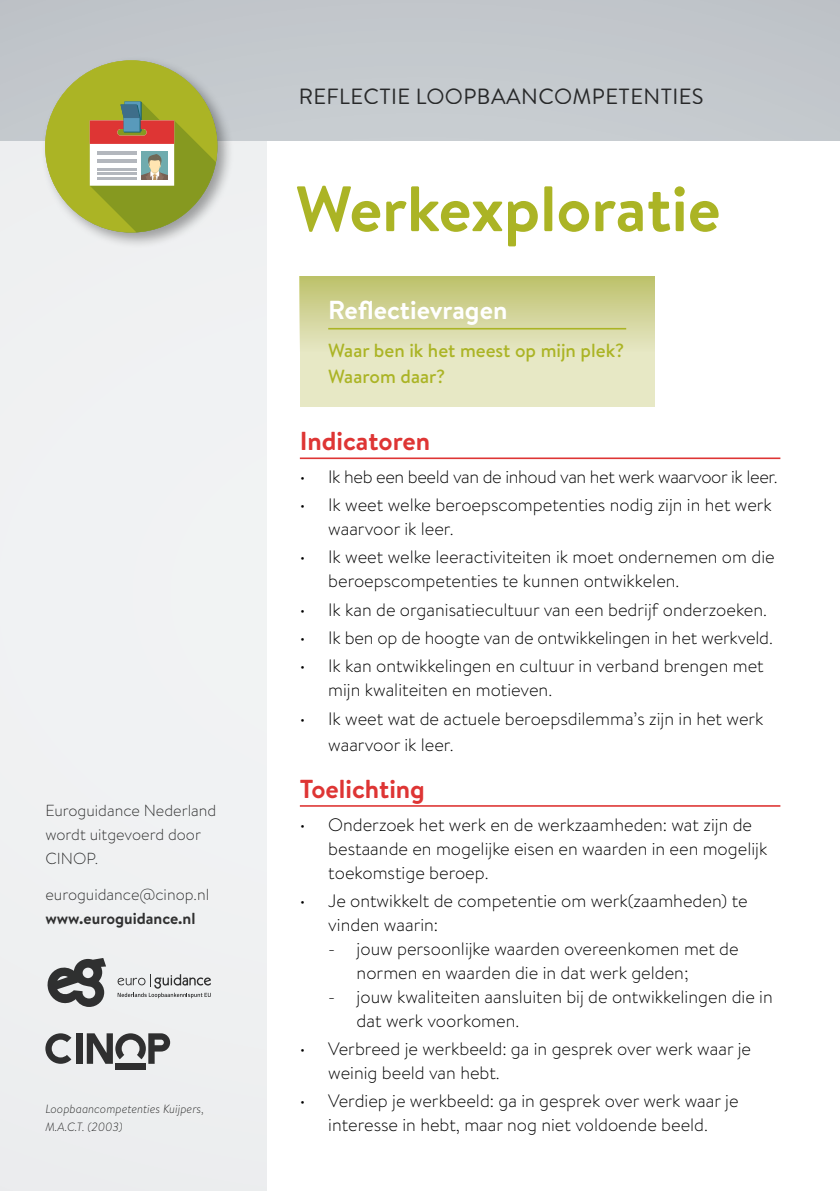
<style>
.page{position:relative;width:840px;height:1191px;background:#fff}
.page>*{position:absolute;margin:0;border:0;box-sizing:border-box;transform-origin:0 0}
.t1{font:700 64px "Brandon Text";color:#abb425}
.t2{font:700 26px "Brandon Text";color:#de3534}
.t3{font:700 26px "Brandon Text";color:#fff}
.t4{font:22px "Brandon Text";letter-spacing:.02em;color:#000}
.t5{font:500 19px/26px "Brandon Text";color:#abb425}
.t6{font:300 18px/24px "Brandon Text";color:#000}
.t7{font:300 18px "Brandon Text";letter-spacing:-.02em;color:#000}
.t8{font:300 16px/24px "Brandon Text";color:#000}
.t9{font:700 16px "Brandon Text";color:#000}
.t10{font:italic 300 12px/18px "Brandon Text";color:#000}
</style>
<div class="page">
<div style="left:0;top:0;width:266px;height:1191px;background:#f0f1f2"></div>
<div style="left:300px;top:277px;width:354px;height:130px;background:#e7e8c5"></div>
<div style="left:0;top:0;width:839px;height:140px;background:#c3c8cc"></div>
<div style="left:40px;top:55px;width:194px;height:194px;background:#000;opacity:.35"></div>
<svg style="left:33px;top:60px;width:196px;height:185px"></svg>
<hr style="left:300px;top:457px;width:480px;height:2px;background:#de3534">
<hr style="left:300px;top:805px;width:480px;height:1px;background:#de3534">
<div style="left:300px;top:277px;width:354px;height:75px;background:linear-gradient(to bottom,#bec26d,#e5e5c1)"></div>
<hr style="left:328px;top:328px;width:298px;height:1px;background:#abb425">
<svg style="left:47px;top:958px;width:59px;height:49px"></svg>
<svg style="left:117px;top:974px;width:94px;height:24px"></svg>
<div style="left:76px;top:1033px;width:6px;height:30px;background:#2f2f30"></div>
<svg style="left:45px;top:1033px;width:26px;height:30px"></svg>
<svg style="left:87px;top:1033px;width:83px;height:30px"></svg>
<div style="left:115px;top:1063px;width:31px;height:7px;background:#2f2f30"></div>
<p class="t8" style="left:45px;top:798px;width:172px">Euroguidance Nederland wordt uitgevoerd door<br>CINOP.</p>
<p class="t8" style="left:45px;top:882px;width:165px">euroguidance@cinop.nl</p>
<p class="t9" style="left:45px;top:907px;width:151px">www.euroguidance.nl</p>
<p class="t10" style="left:45px;top:1099px;width:160px">Loopbaancompetenties Kuijpers,<br>M.A.C.T. (2003)</p>
<p class="t4" style="left:298px;top:81px;width:406px">REFLECTIE LOOPBAANCOMPETENTIES</p>
<h1 class="t1" style="left:295px;top:164px;width:426px">Werkexploratie</h1>
<h2 class="t3" style="left:328px;top:292px;width:180px">Reflectievragen</h2>
<p class="t5" style="left:328px;top:337px;width:297px">Waar ben ik het meest op mijn plek?<br>Waarom daar?</p>
<h2 class="t2" style="left:300px;top:423px;width:132px">Indicatoren</h2>
<p class="t7" style="left:300px;top:464px;width:479px">• Ik heb een beeld van de inhoud van het werk waarvoor ik leer.</p>
<p class="t6" style="left:328px;top:492px;width:445px;text-indent:-28px">• Ik weet welke beroepscompetenties nodig zijn in het werk waarvoor ik leer.</p>
<p class="t6" style="left:328px;top:544px;width:447px;text-indent:-28px">• Ik weet welke leeractiviteiten ik moet ondernemen om die beroepscompetenties te kunnen ontwikkelen.</p>
<p class="t6" style="left:300px;top:597px;width:468px">• Ik kan de organisatiecultuur van een bedrijf onderzoeken.</p>
<p class="t6" style="left:300px;top:625px;width:474px">• Ik ben op de hoogte van de ontwikkelingen in het werkveld.</p>
<p class="t6" style="left:328px;top:653px;width:437px;text-indent:-28px">• Ik kan ontwikkelingen en cultuur in verband brengen met mijn kwaliteiten en motieven.</p>
<p class="t6" style="left:328px;top:704px;width:436px;line-height:26px;text-indent:-28px">• Ik weet wat de actuele beroepsdilemma’s zijn in het werk waarvoor ik leer.</p>
<h2 class="t2" style="left:300px;top:771px;width:127px">Toelichting</h2>
<p class="t6" style="left:328px;top:811px;width:440px;text-indent:-28px">• Onderzoek het werk en de werkzaamheden: wat zijn de bestaande en mogelijke eisen en waarden in een mogelijk toekomstige beroep.</p>
<p class="t6" style="left:328px;top:888px;width:421px;text-indent:-28px">• Je ontwikkelt de competentie om werk(zaamheden) te vinden waarin:</p>
<p class="t6" style="left:356px;top:936px;width:383px;text-indent:-28px">- jouw persoonlijke waarden overeenkomen met de normen en waarden die in dat werk gelden;</p>
<p class="t6" style="left:356px;top:984px;width:417px;text-indent:-28px">- jouw kwaliteiten aansluiten bij de ontwikkelingen die in dat werk voorkomen.</p>
<p class="t6" style="left:328px;top:1036px;width:424px;text-indent:-28px">• Verbreed je werkbeeld: ga in gesprek over werk waar je weinig beeld van hebt.</p>
<p class="t6" style="left:300px;top:1088px;width:440px;text-align:center">• Verdiep je werkbeeld: ga in gesprek over werk waar je interesse in hebt, maar nog niet voldoende beeld.</p>
</div>
